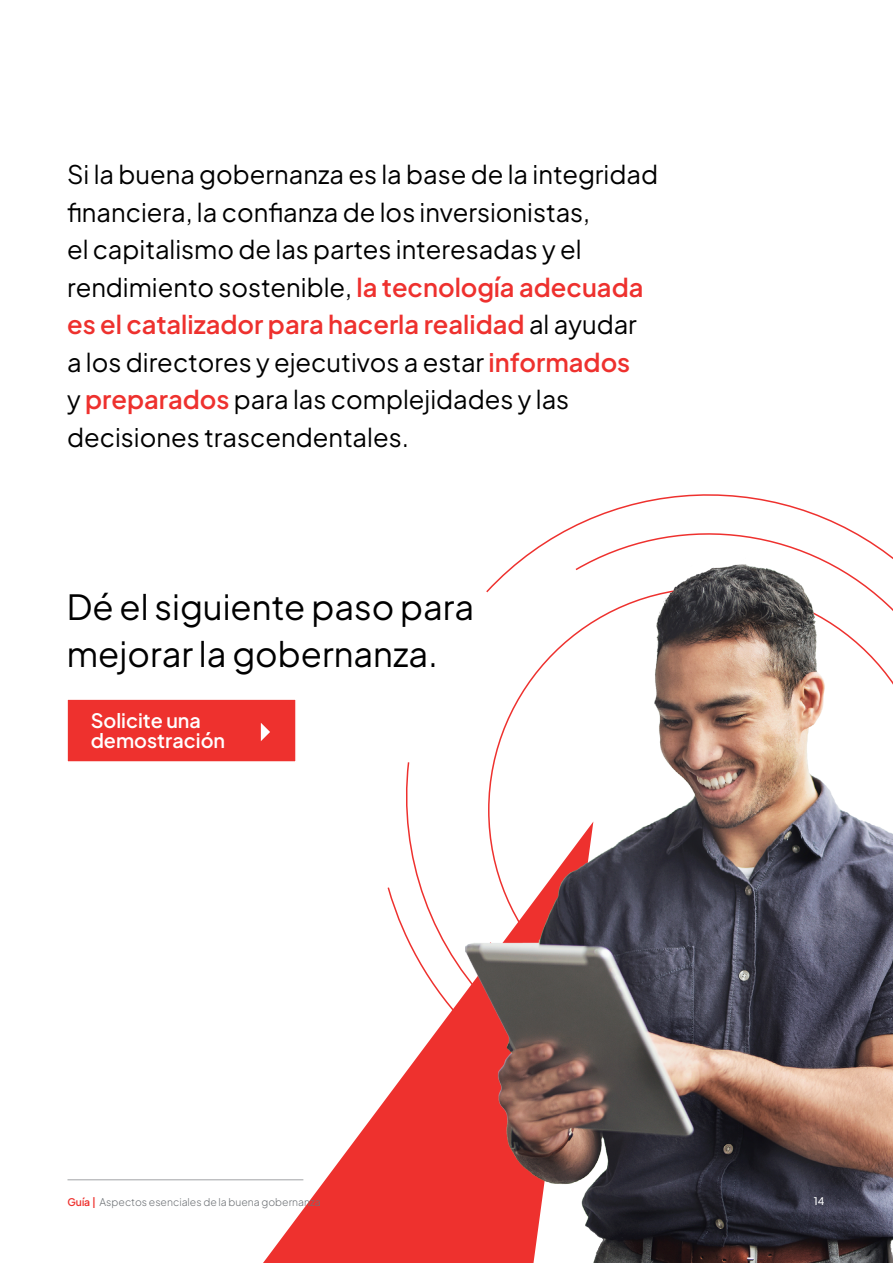
<style>
.page{position:relative;width:893px;height:1263px;background:#fff}
.page>*{position:absolute;margin:0;border:0;box-sizing:border-box;transform-origin:0 0}
.t1{font:34.5px/46.5px "Plus Jakarta Sans";color:#000}
.t2{font:25.5px/37.5px "Plus Jakarta Sans";color:#000}
.t3{font:600 19.8px/19.5px "Plus Jakarta Sans";color:#fff}
.t4{font:300 10.5px "Plus Jakarta Sans";color:#6f7377}
.t5{font:500 10.5px "Plus Jakarta Sans";color:#fff}
.s1{font-weight:600;color:#ee312e}
</style>
<div class="page">
<svg style="left:263px;top:1099px;width:202px;height:164px;fill:#ee312e"></svg>
<svg style="left:522px;top:494px;width:371px;height:64px"></svg>
<svg style="left:386px;top:887px;width:79px;height:280px"></svg>
<svg style="left:398px;top:762px;width:67px;height:357px"></svg>
<div style="left:66px;top:698px;width:231px;height:65px;background:#ee312e;border:2px solid #fff"></div>
<svg style="left:261px;top:723px;width:9px;height:18px"></svg>
<img style="left:465px;top:558px;width:428px;height:705px">
<hr style="left:68px;top:1179px;width:235px;height:1px;background:#a0a2a5">
<p class="t2" style="left:67px;top:153px;width:592px">Si la buena gobernanza es la base de la integridad financiera, la confianza de los inversionistas,<br>el capitalismo de las partes interesadas y el rendimiento sostenible, <span class="s1">la tecnología adecuada es el catalizador para hacerla realidad</span> al ayudar<br>a los directores y ejecutivos a estar <span class="s1">informados<br></span>y <span class="s1">preparados</span> para las complejidades y las decisiones trascendentales.</p>
<h1 class="t1" style="left:67px;top:581px;width:409px">Dé el siguiente paso para mejorar la gobernanza.</h1>
<p class="t3" style="left:91px;top:709px;width:136px">Solicite una demostración</p>
<p class="t4" style="left:67px;top:1194px;width:255px"><span class="s1">Guía |</span> Aspectos esenciales de la buena gobernanza</p>
<p class="t5" style="left:814px;top:1192px;width:12px">14</p>
</div>
